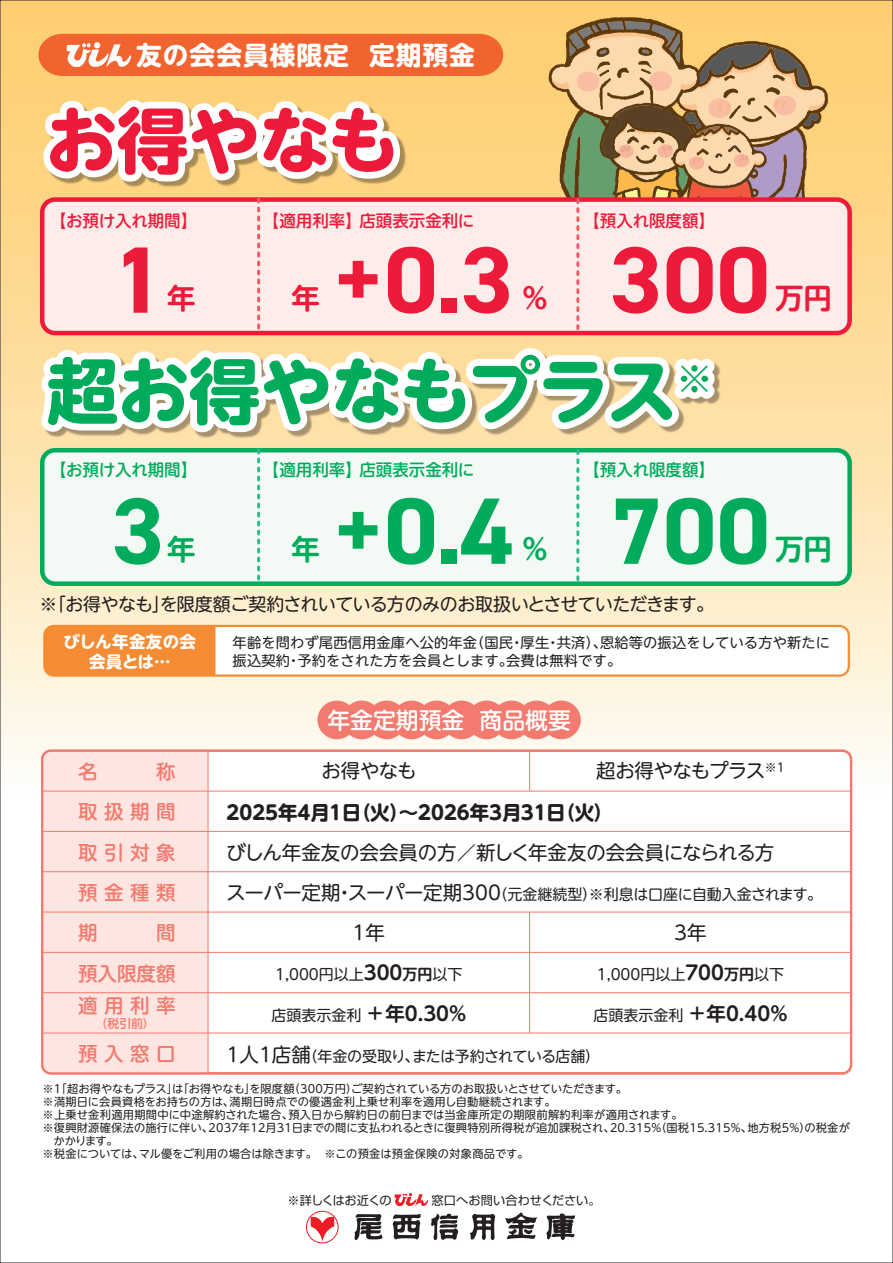
<style>
.page{position:relative;width:893px;height:1263px;background:#fff}
.page>*{position:absolute;margin:0;border:0;box-sizing:border-box;transform-origin:0 0}
.t1{font:700 94.5px "DIN2014";color:#ed1a3a;scale:1.05 1}
.t2{font:700 94.5px "DIN2014";color:#00ab5b;scale:1.05 1}
.t3{font:700 72px "UD Shin M Go Pro";letter-spacing:-.025em;color:#00ab5b}
.t4{font:700 72px "UD Shin M Go Pro";letter-spacing:-.015em;color:#ed1a3a}
.t5{font:700 28.5px "UD Shin M Go Pro De";color:#ed1a3a}
.t6{font:700 28.5px "UD Shin M Go Pro De";color:#00ab5b}
.t7{font:700 25.65px "UD Shin M Go Pro";letter-spacing:.04em;color:#fff}
.t8{font:500 22.8px "UD Shin M Go Pro";color:#fff}
.t9{font:19.5px "UD Shin M Go Pro";letter-spacing:-.015em;color:#231f20}
.t10{font:700 19.5px "UD Shin M Go Pro";color:#231f20}
.t11{font:700 19.5px "UD Shin M Go Pro De";color:#231f20}
.t12{font:500 19.5px/40.3px "UD Shin M Go Pro";letter-spacing:.335em;color:#f37a6e;text-align:justify}
.t13{font:19.5px "UD Shin M Go Pro";letter-spacing:-.04em;color:#231f20}
.t14{font:500 19.5px/32.8px "UD Shin M Go Pro";color:#f37a6e}
.t15{font:18px "UD Shin M Go Pro";letter-spacing:-.035em;color:#231f20}
.t16{font:500 16.5px "UD Shin M Go Pro";color:#ed1a3a}
.t17{font:500 16.5px "UD Shin M Go Pro";color:#00ab5b}
.t18{font:700 16.5px/19.8px "UD Shin M Go Pro";letter-spacing:.02em;color:#fff;text-align:center}
.t19{font:15px "UD Shin M Go Pro";letter-spacing:-.02em;color:#231f20}
.t20{font:15px "UD Shin M Go Pro";color:#231f20}
.t21{font:15px "UD Shin M Go Pro";letter-spacing:-.045em;color:#231f20}
.t22{font:14.25px/18px "UD Shin M Go Pro";letter-spacing:.01em;color:#231f20}
.t23{font:12.15px "Shin Go Pro";letter-spacing:-.01em;color:#231f20}
.t24{font:500 12px "UD Shin M Go Pro";color:#f37a6e}
.t25{font:11.25px "UD Shin M Go Pro";letter-spacing:.01em;color:#231f20}
.t26{font:11.25px "UD Shin M Go Pro";letter-spacing:-.015em;color:#231f20}
.s1{font-size:19.5px}
.s2{font-family:"UD Shin M Go Pro De";font-weight:700;font-size:19.5px}
.s3{font-family:"UD Shin M Go Pro De";font-weight:700}
.s4{font-family:"UD Shin M Go Pro";font-weight:400;font-size:15px}
</style>
<div class="page">
<div style="left:0;top:0;width:893px;height:800px;background:linear-gradient(to bottom,#fec862,#fef9f0)"></div>
<svg style="left:395px;top:1193px;width:33px;height:13px"></svg>
<svg style="left:306px;top:1211px;width:32px;height:32px"></svg>
<div style="left:306px;top:1211px;width:32px;height:32px;border:1px solid #ee1d23;border-radius:50%"></div>
<svg style="left:311px;top:1216px;width:23px;height:26px"></svg>
<svg style="left:354px;top:1214px;width:29px;height:26px"></svg>
<svg style="left:470px;top:1213px;width:25px;height:27px"></svg>
<svg style="left:392px;top:1214px;width:29px;height:26px"></svg>
<svg style="left:505px;top:1212px;width:32px;height:27px"></svg>
<svg style="left:431px;top:1213px;width:28px;height:27px"></svg>
<svg style="left:546px;top:1213px;width:29px;height:27px"></svg>
<div style="left:42px;top:200px;width:808px;height:133px;background:#fdedea;border-radius:13px"></div>
<div style="left:42px;top:450px;width:808px;height:134px;background:#f3faf5;border-radius:13px"></div>
<div style="left:40px;top:448px;width:812px;height:138px;border:4px solid #00ab5b;border-radius:13px"></div>
<svg style="left:35px;top:17px;width:793px;height:567px"></svg>
<div style="left:44px;top:626px;width:805px;height:50px;background:#fff;border-radius:9px"></div>
<div style="left:43px;top:625px;width:807px;height:52px;border:2px solid #f58b32;border-radius:9px"></div>
<div style="left:44px;top:626px;width:171px;height:50px;background:#f58b32"></div>
<div style="left:42px;top:751px;width:809px;height:322px;background:#fff;border-radius:9px"></div>
<div style="left:317px;top:701px;width:39px;height:38px;background:#f37a6e;border-radius:50%"></div>
<div style="left:342px;top:701px;width:39px;height:38px;background:#f37a6e;border-radius:50%"></div>
<div style="left:367px;top:701px;width:39px;height:38px;background:#f37a6e;border-radius:50%"></div>
<div style="left:392px;top:701px;width:39px;height:38px;background:#f37a6e;border-radius:50%"></div>
<div style="left:417px;top:701px;width:39px;height:38px;background:#f37a6e;border-radius:50%"></div>
<div style="left:442px;top:701px;width:39px;height:38px;background:#f37a6e;border-radius:50%"></div>
<div style="left:467px;top:701px;width:39px;height:38px;background:#f37a6e;border-radius:50%"></div>
<div style="left:492px;top:701px;width:39px;height:38px;background:#f37a6e;border-radius:50%"></div>
<div style="left:517px;top:701px;width:39px;height:38px;background:#f37a6e;border-radius:50%"></div>
<div style="left:542px;top:701px;width:39px;height:38px;background:#f37a6e;border-radius:50%"></div>
<hr style="left:529px;top:751px;width:1px;height:40px;background:#f37a6e">
<hr style="left:529px;top:912px;width:1px;height:121px;background:#f37a6e">
<div style="left:42px;top:751px;width:166px;height:322px;background:#fde6e1"></div>
<hr style="left:42px;top:791px;width:809px;height:1px;background:#f37a6e">
<hr style="left:42px;top:831px;width:809px;height:1px;background:#f37a6e">
<hr style="left:42px;top:871px;width:809px;height:1px;background:#f37a6e">
<hr style="left:42px;top:912px;width:809px;height:1px;background:#f37a6e">
<hr style="left:42px;top:952px;width:809px;height:1px;background:#f37a6e">
<hr style="left:42px;top:992px;width:809px;height:1px;background:#f37a6e">
<hr style="left:42px;top:1033px;width:809px;height:1px;background:#f37a6e">
<hr style="left:208px;top:751px;width:1px;height:322px;background:#f37a6e">
<div style="left:41px;top:750px;width:811px;height:324px;border:2px solid #f37a6e;border-radius:9px"></div>
<h3 class="t7" style="left:136px;top:34px;width:340px">友の会会員様限定 定期預金</h3>
<h2 class="t4" style="left:45px;top:82px;width:356px">お得やなも</h2>
<h3 class="t16" style="left:50px;top:208px;width:149px">【お預け入れ期間】</h3>
<h1 class="t1" style="left:111px;top:217px;width:53px">1</h1>
<h3 class="t16" style="left:263px;top:208px;width:213px">【適用利率】店頭表示金利に</h3>
<h3 class="t16" style="left:583px;top:208px;width:134px">【預入れ限度額】</h3>
<h1 class="t1" style="left:333px;top:217px;width:174px">+0.3</h1>
<h1 class="t1" style="left:609px;top:217px;width:155px">300</h1>
<h3 class="t5" style="left:167px;top:275px;width:30px">年</h3>
<h3 class="t5" style="left:292px;top:275px;width:30px">年</h3>
<h3 class="t5" style="left:522px;top:275px;width:27px">%</h3>
<h3 class="t5" style="left:775px;top:275px;width:58px">万円</h3>
<h2 class="t3" style="left:47px;top:332px;width:668px">超お得やなもプラス<sup>※</sup></h2>
<h3 class="t17" style="left:50px;top:456px;width:149px">【お預け入れ期間】</h3>
<h3 class="t17" style="left:263px;top:456px;width:213px">【適用利率】店頭表示金利に</h3>
<h3 class="t17" style="left:583px;top:456px;width:134px">【預入れ限度額】</h3>
<h1 class="t2" style="left:111px;top:468px;width:53px">3</h1>
<h3 class="t6" style="left:167px;top:526px;width:30px">年</h3>
<h3 class="t6" style="left:292px;top:526px;width:30px">年</h3>
<h1 class="t2" style="left:333px;top:468px;width:174px">+0.4</h1>
<h3 class="t6" style="left:522px;top:526px;width:27px">%</h3>
<h1 class="t2" style="left:609px;top:468px;width:155px">700</h1>
<h3 class="t6" style="left:775px;top:526px;width:58px">万円</h3>
<h3 class="t15" style="left:39px;top:589px;width:676px">※「お得やなも」を限度額ご契約されいている方のみのお取扱いとさせていただきます。</h3>
<p class="t22" style="left:233px;top:633px;width:599px">年齢を問わず尾西信用金庫へ公的年金（国民・厚生・共済）、恩給等の振込をしている方や新たに振込契約・予約をされた方を会員とします。会費は無料です。</p>
<h3 class="t18" style="left:64px;top:631px;width:134px">びしん年金友の会会員とは…</h3>
<h3 class="t12" style="left:78px;top:791px;width:99px">取扱期間取引対象預金種類</h3>
<h3 class="t14" style="left:78px;top:956px;width:99px">預入限度額適用利率</h3>
<h3 class="t12" style="left:78px;top:1033px;width:99px">預入窓口</h3>
<p class="t24" style="left:95px;top:1014px;width:61px">（税引前）</p>
<h3 class="t8" style="left:327px;top:701px;width:245px">年金定期預金 商品概要</h3>
<h3 class="t9" style="left:322px;top:755px;width:96px">お得やなも</h3>
<h3 class="t10" style="left:227px;top:796px;width:388px">2025年4月1日（火）～2026年3月31日（火）</h3>
<h3 class="t9" style="left:226px;top:837px;width:549px">びしん年金友の会会員の方／新しく年金友の会会員になられる方</h3>
<h3 class="t19" style="left:226px;top:882px;width:598px"><span class="s1">スーパー定期・スーパー定期300</span>（元金継続型）※利息は口座に自動入金されます。</h3>
<h3 class="t13" style="left:596px;top:755px;width:190px">超お得やなもプラス<sup>※1</sup></h3>
<h3 class="t9" style="left:353px;top:917px;width:34px">1年</h3>
<h3 class="t20" style="left:275px;top:962px;width:189px">1,000円以上<span class="s2">300</span><span class="s3">万円</span>以下</h3>
<h3 class="t11" style="left:271px;top:997px;width:196px"><span class="s4">店頭表示金利</span> +年0.30%</h3>
<h3 class="t9" style="left:674px;top:917px;width:34px">3年</h3>
<h3 class="t20" style="left:597px;top:962px;width:189px">1,000円以上<span class="s2">700</span><span class="s3">万円</span>以下</h3>
<h3 class="t11" style="left:593px;top:997px;width:196px"><span class="s4">店頭表示金利</span> +年0.40%</h3>
<h3 class="t21" style="left:227px;top:1044px;width:375px"><span class="s1">1人1店舗</span>（年金の受取り、または予約されている店舗）</h3>
<p class="t26" style="left:43px;top:1079px;width:586px">※1「超お得やなもプラス」は「お得やなも」を限度額（300万円）ご契約されている方のお取扱いとさせていただきます。</p>
<p class="t25" style="left:43px;top:1093px;width:515px">※満期日に会員資格をお持ちの方は、満期日時点での優遇金利上乗せ利率を適用し自動継続されます。</p>
<p class="t25" style="left:43px;top:1106px;width:642px">※上乗せ金利適用期間中に中途解約された場合、預入日から解約日の前日までは当金庫所定の期限前解約利率が適用されます。</p>
<p class="t25" style="left:43px;top:1119px;width:809px">※復興財源確保法の施行に伴い、2037年12月31日までの間に支払われるときに復興特別所得税が追加課税され、20.315%（国税15.315%、地方税5%）の税金が</p>
<p class="t25" style="left:54px;top:1132px;width:66px">かかります。</p>
<p class="t25" style="left:43px;top:1145px;width:488px">※税金については、マル優をご利用の場合は除きます。　※この預金は預金保険の対象商品です。</p>
<p class="t23" style="left:287px;top:1190px;width:315px">※詳しくはお近くの　 　窓口へお問い合わせください。</p>
</div>
